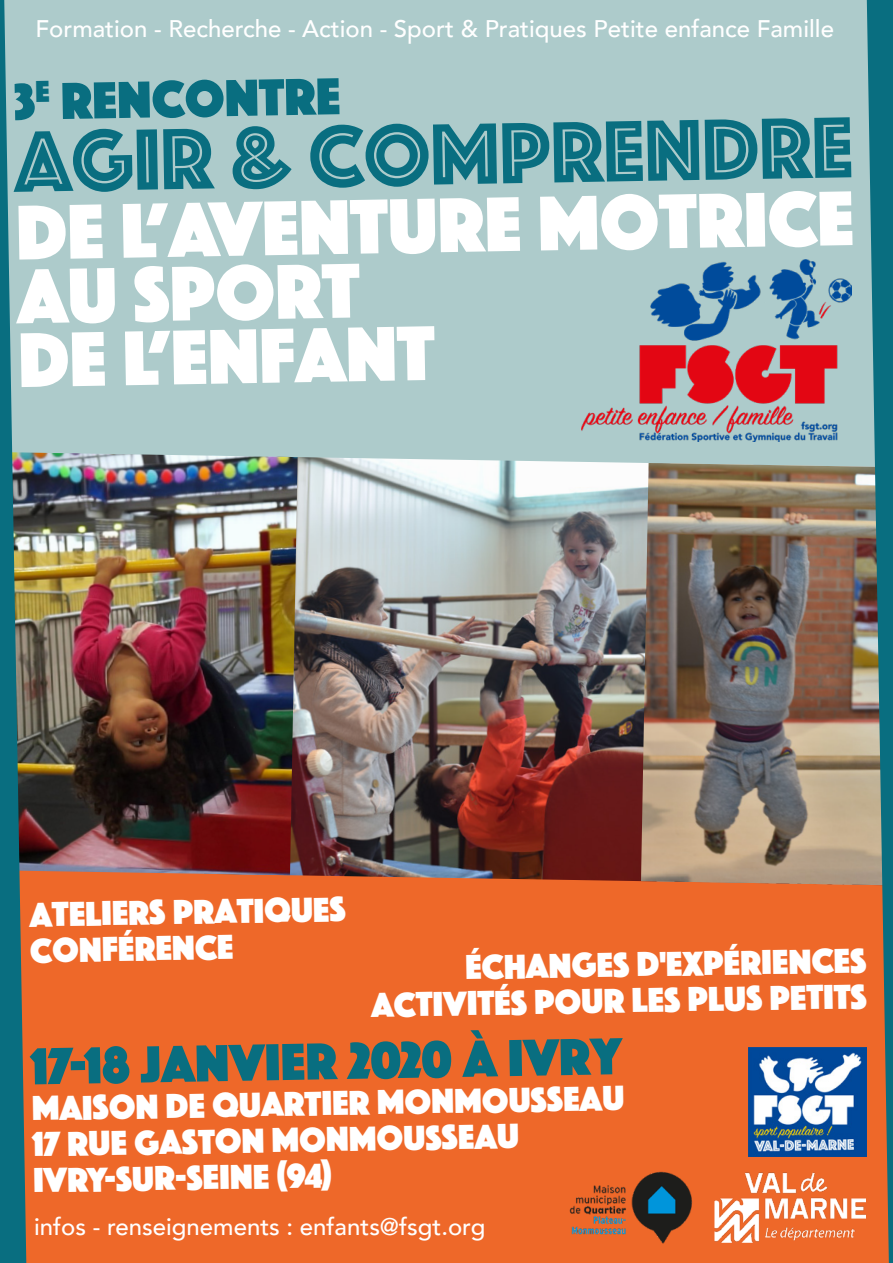
<style>
.page{position:relative;width:893px;height:1263px;background:#fff}
.page>*{position:absolute;margin:0;border:0;box-sizing:border-box;transform-origin:0 0}
.txt_courant{font:90px "Phosphate Inline";color:#096e80}
.txt_courant-2{font:80.55px "Phosphate Solid";color:#fff}
.txt_courant-3{font:54px "Phosphate Solid";color:#096e80}
.txt_courant-4{font:36px "Phosphate Solid";color:#fff}
.txt_courant-5{font:500 24px "Avenir";color:#fff}
</style>
<div class="page">
<div style="left:0;top:0;width:892px;height:535px;background:#adcbcb"></div>
<div style="left:0;top:640px;width:892px;height:623px;background:#ee6829"></div>
<img style="left:278px;top:457px;width:363px;height:425px">
<img style="left:641px;top:463px;width:210px;height:422px">
<img style="left:42px;top:452px;width:256px;height:423px">
<img style="left:714px;top:1172px;width:137px;height:71px">
<img style="left:569px;top:1171px;width:124px;height:73px">
<svg style="left:0;top:0;width:42px;height:1263px"></svg>
<svg style="left:851px;top:0;width:42px;height:1263px"></svg>
<img style="left:581px;top:260px;width:270px;height:181px">
<img style="left:748px;top:1047px;width:119px;height:110px">
<p class="txt_courant-5" style="left:35px;top:8px;width:800px">Formation - Recherche - Action - Sport &amp; Pratiques Petite enfance Famille</p>
<p class="txt_courant-3" style="left:13px;top:63px;width:328px;rotate:-1deg">3<sup>e</sup> rencontre</p>
<p class="txt_courant" style="left:14px;top:98px;width:840px;rotate:-1deg">agir &amp; comprendre</p>
<p class="txt_courant-2" style="left:15px;top:175px;width:840px;rotate:-1deg">de l’aventure motrice</p>
<p class="txt_courant-2" style="left:16px;top:239px;width:344px;rotate:-1deg">au sport</p>
<p class="txt_courant-2" style="left:17px;top:303px;width:418px;rotate:-1deg">de l’enfant</p>
<p class="txt_courant-4" style="left:29px;top:889px;width:318px;rotate:-1deg">Ateliers pratiques</p>
<p class="txt_courant-4" style="left:30px;top:925px;width:205px;rotate:-1deg">Conférence</p>
<p class="txt_courant-4" style="left:465px;top:942px;width:403px;rotate:-1deg">Échanges d'expériences</p>
<p class="txt_courant-4" style="left:371px;top:979px;width:497px;rotate:-1deg">Activités pour les plus petits</p>
<p class="txt_courant-3" style="left:30px;top:1028px;width:592px;rotate:-1deg">17-18 janvier 2020 à ivry</p>
<p class="txt_courant-4" style="left:31px;top:1083px;width:594px;rotate:-1deg">maison de quartier monmousseau</p>
<p class="txt_courant-4" style="left:32px;top:1119px;width:488px;rotate:-1deg">17 rue gaston monmousseau</p>
<p class="txt_courant-4" style="left:33px;top:1155px;width:300px;rotate:-1deg">IVRY-sur-seine (94)</p>
<p class="txt_courant-5" style="left:34px;top:1205px;width:453px">infos - renseignements : enfants@fsgt.org</p>
</div>
